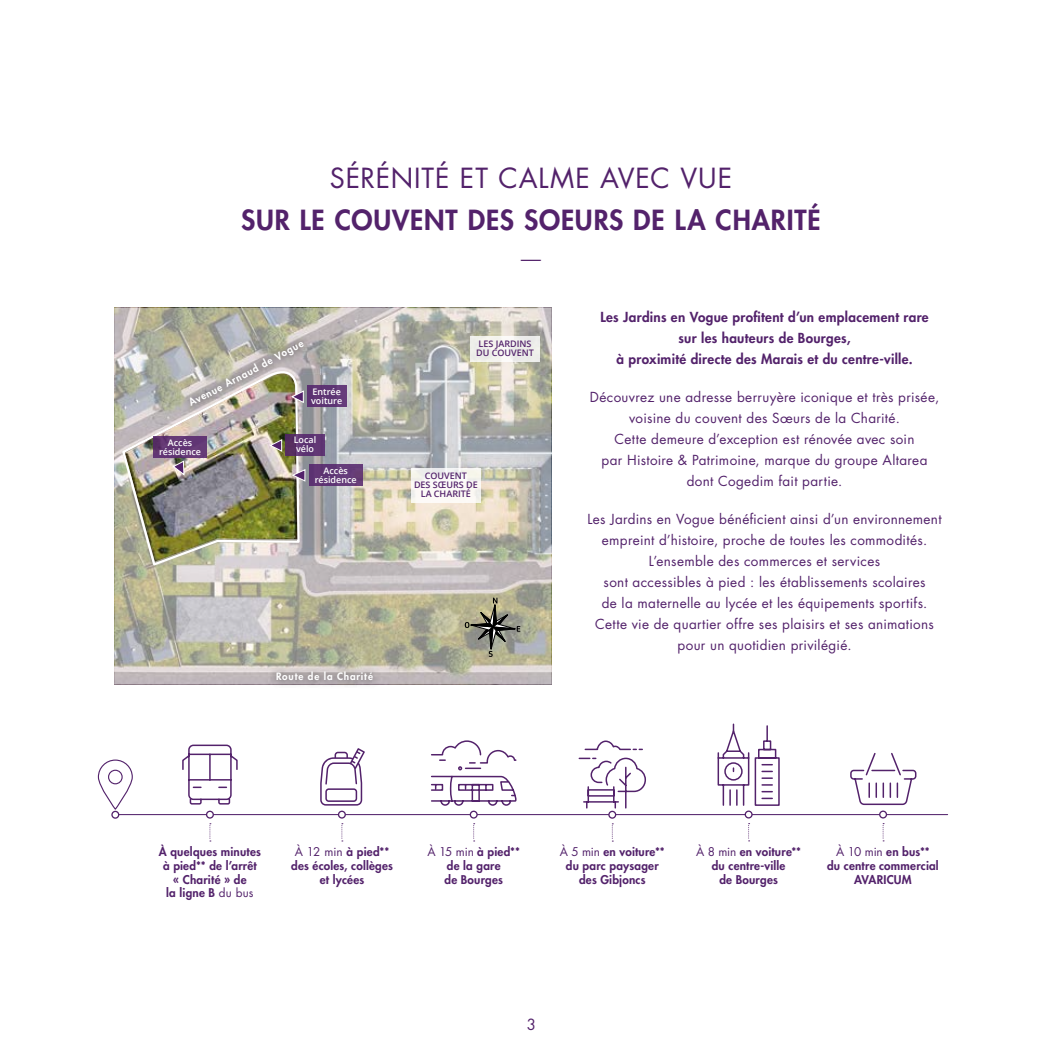
<style>
.page{position:relative;width:1063px;height:1063px;background:#fff}
.page>*{position:absolute;margin:0;border:0;box-sizing:border-box;transform-origin:0 0}
.t1{font:800 27px "Futura Std";letter-spacing:.03em;color:#53226b}
.t2{font:27px "Futura Std";letter-spacing:.03em;color:#53226b}
.t3{font:300 27px "Futura Std";color:#53226b}
.t4{font:15px "Futura Std";color:#53226b}
.t5{font:13.5px/21px "Futura Std";letter-spacing:.025em;color:#53226b;text-align:center}
.t6{font:800 13.5px/21px "Futura Std";letter-spacing:.025em;color:#53226b;text-align:center}
.t7{font:800 11.7px/13.6px "Futura Std";letter-spacing:.015em;color:#53226b;text-align:center}
.t8{font:800 9.9px "Futura Std";letter-spacing:.085em;color:#fff}
.t9{font:600 9px/9px "Open Sans";color:#fff}
.t10{font:600 9px/9px "Open Sans";color:#53226b;text-align:center}
.s1{font-weight:400}
</style>
<div class="page">
<hr style="left:114px;top:814px;width:834px;height:1px;background:#53226b">
<div style="left:112px;top:811px;width:7px;height:7px;background:#fff;border-radius:50%"></div>
<div style="left:111px;top:811px;width:8px;height:8px;border:1px solid #53226b;border-radius:50%"></div>
<svg style="left:97px;top:759px;width:36px;height:51px"></svg>
<svg style="left:612px;top:823px;width:1px;height:19px"></svg>
<div style="left:609px;top:811px;width:7px;height:7px;background:#fff;border-radius:50%"></div>
<div style="left:608px;top:811px;width:8px;height:8px;border:1px solid #53226b;border-radius:50%"></div>
<svg style="left:748px;top:823px;width:2px;height:18px"></svg>
<div style="left:745px;top:811px;width:7px;height:7px;background:#fff;border-radius:50%"></div>
<div style="left:745px;top:811px;width:8px;height:8px;border:1px solid #53226b;border-radius:50%"></div>
<svg style="left:341px;top:823px;width:2px;height:18px"></svg>
<div style="left:339px;top:811px;width:6px;height:7px;background:#fff;border-radius:50%"></div>
<div style="left:338px;top:811px;width:8px;height:8px;border:1px solid #53226b;border-radius:50%"></div>
<svg style="left:431px;top:740px;width:86px;height:66px"></svg>
<svg style="left:883px;top:823px;width:1px;height:18px"></svg>
<div style="left:880px;top:811px;width:6px;height:7px;background:#fff;border-radius:50%"></div>
<div style="left:879px;top:811px;width:8px;height:8px;border:1px solid #53226b;border-radius:50%"></div>
<svg style="left:473px;top:823px;width:2px;height:18px"></svg>
<div style="left:470px;top:811px;width:7px;height:7px;background:#fff;border-radius:50%"></div>
<div style="left:470px;top:811px;width:8px;height:8px;border:1px solid #53226b;border-radius:50%"></div>
<svg style="left:717px;top:723px;width:63px;height:83px"></svg>
<svg style="left:320px;top:748px;width:45px;height:58px"></svg>
<svg style="left:209px;top:823px;width:2px;height:19px"></svg>
<div style="left:207px;top:811px;width:6px;height:7px;background:#fff;border-radius:50%"></div>
<div style="left:206px;top:811px;width:8px;height:8px;border:1px solid #53226b;border-radius:50%"></div>
<svg style="left:850px;top:752px;width:67px;height:54px"></svg>
<svg style="left:578px;top:740px;width:68px;height:69px"></svg>
<svg style="left:182px;top:744px;width:56px;height:61px"></svg>
<svg style="left:114px;top:308px;width:437px;height:376px;background:#bdbbaf"></svg>
<img style="left:120px;top:307px;width:181px;height:260px">
<svg style="left:463px;top:597px;width:60px;height:60px;background:#92907d"></svg>
<div style="left:268px;top:663px;width:113px;height:26px;background:#000;opacity:.75"></div>
<div style="left:182px;top:334px;width:130px;height:80px;background:#000;opacity:.75"></div>
<div style="left:307px;top:386px;width:40px;height:21px;background:#5e3574"></div>
<svg style="left:290px;top:390px;width:14px;height:13px"></svg>
<svg style="left:285px;top:434px;width:40px;height:22px"></svg>
<svg style="left:269px;top:439px;width:14px;height:13px"></svg>
<div style="left:153px;top:436px;width:54px;height:22px;background:linear-gradient(to right,#5e326e,#673b79)"></div>
<svg style="left:172px;top:460px;width:13px;height:16px"></svg>
<div style="left:309px;top:465px;width:54px;height:21px;background:#623775"></div>
<svg style="left:291px;top:468px;width:15px;height:14px"></svg>
<svg style="left:411px;top:468px;width:70px;height:35px;fill:#fbf9f6"></svg>
<div style="left:470px;top:336px;width:70px;height:25px;background:linear-gradient(to right,#f3f2ed,#eeefec)"></div>
<h1 class="t2" style="left:330px;top:161px;width:404px">SÉRÉNITÉ ET CALME AVEC VUE</h1>
<h1 class="t1" style="left:241px;top:203px;width:581px">SUR LE COUVENT DES SOEURS DE LA CHARITÉ</h1>
<h1 class="t3" style="left:517px;top:243px;width:28px">—</h1>
<p class="t8" style="left:187px;top:398px;width:130px;rotate:-28deg">Avenue Arnaud de Vogue</p>
<p class="t9" style="left:311px;top:387px;width:33px">Entrée voiture</p>
<p class="t9" style="left:294px;top:435px;width:24px">Local vélo</p>
<p class="t9" style="left:159px;top:438px;width:44px;text-align:center">Accès résidence</p>
<p class="t10" style="left:476px;top:339px;width:59px;text-align:left">LES JARDINS<br>DU COUVENT</p>
<p class="t9" style="left:315px;top:466px;width:44px;text-align:center">Accès résidence</p>
<p class="t10" style="left:414px;top:471px;width:65px">COUVENT<br>DES SŒURS DE<br>LA CHARITÉ</p>
<p class="t8" style="left:276px;top:670px;width:98px">Route de la Charité</p>
<p class="t6" style="left:600px;top:307px;width:330px">Les Jardins en Vogue profitent d’un emplacement rare sur les hauteurs de Bourges,<br>à proximité directe des Marais et du centre-ville.</p>
<p class="t5" style="left:590px;top:387px;width:351px">Découvrez une adresse berruyère iconique et très prisée, voisine du couvent des Sœurs de la Charité.<br>Cette demeure d’exception est rénovée avec soin<br>par Histoire &amp; Patrimoine, marque du groupe Altarea dont Cogedim fait partie.</p>
<p class="t5" style="left:587px;top:509px;width:356px">Les Jardins en Vogue bénéficient ainsi d’un environnement empreint d’histoire, proche de toutes les commodités.<br>L’ensemble des commerces et services<br>sont accessibles à pied : les établissements scolaires<br>de la maternelle au lycée et les équipements sportifs.<br>Cette vie de quartier offre ses plaisirs et ses animations pour un quotidien privilégié.</p>
<p class="t7" style="left:159px;top:845px;width:104px">À quelques minutes à pied** de l’arrêt « Charité » de<br>la ligne B <span class="s1">du bus</span></p>
<p class="t7" style="left:291px;top:845px;width:103px"><span class="s1">À 12 min</span> à pied** des écoles, collèges et lycées</p>
<p class="t7" style="left:827px;top:845px;width:113px"><span class="s1">À 10 min</span> en bus**<br>du centre commercial<br>AVARICUM</p>
<p class="t7" style="left:560px;top:845px;width:106px"><span class="s1">À 5 min</span> en voiture** du parc paysager des Gibjoncs</p>
<p class="t7" style="left:696px;top:845px;width:106px"><span class="s1">À 8 min</span> en voiture** du centre-ville<br>de Bourges</p>
<p class="t7" style="left:427px;top:845px;width:94px"><span class="s1">À 15 min</span> à pied** de la gare<br>de Bourges</p>
<p class="t4" style="left:527px;top:1015px;width:11px">3</p>
</div>
